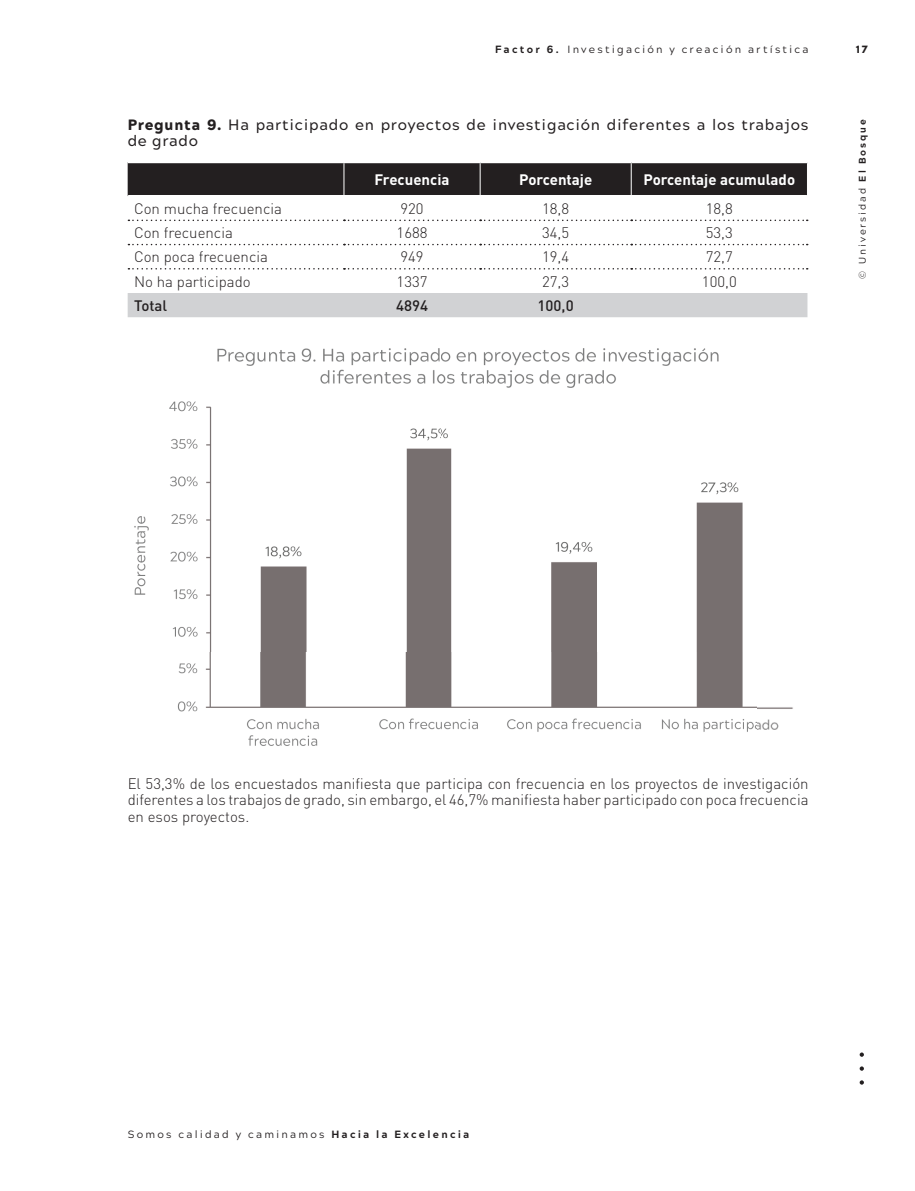
<style>
.page{position:relative;width:915px;height:1191px;background:#fff}
.page>*{position:absolute;margin:0;border:0;box-sizing:border-box;transform-origin:0 0}
.t1{font:300 15px/16.5px "DIN Pro";color:#231f20;text-align:justify}
.t2{font:500 15px/16.5px "Acherus Grotesque";letter-spacing:.05em;color:#231f20}
.t3{font:700 15px "DIN Pro";color:#fff}
.t4{font:500 15px "DIN Pro";color:#231f20}
.t5{font:10.5px "Acherus Grotesque";letter-spacing:.215em;color:#231f20}
.t6{font:900 10.5px "Acherus Grotesque";color:#231f20}
.t7{font:9.75px "Acherus Grotesque";letter-spacing:.2em;color:#231f20}
.s1{font-weight:800}
.s2{font-weight:900}
</style>
<div class="page">
<svg style="left:859px;top:1080px;width:4px;height:4px"></svg>
<svg style="left:859px;top:1066px;width:4px;height:4px"></svg>
<svg style="left:859px;top:1052px;width:4px;height:4px"></svg>
<svg style="left:128px;top:219px;width:679px;height:51px"></svg>
<div style="left:128px;top:293px;width:679px;height:24px;background:#d1d2d4"></div>
<svg style="left:128px;top:220px;width:679px;height:1px"></svg>
<svg style="left:128px;top:244px;width:679px;height:1px"></svg>
<svg style="left:128px;top:268px;width:679px;height:1px"></svg>
<svg style="left:128px;top:162px;width:679px;height:34px;background:#322e2f"></svg>
<img style="left:134px;top:348px;width:659px;height:398px">
<p class="t5" style="left:495px;top:41px;width:315px"><span class="s1">Factor 6.</span> Investigación y creación artística</p>
<p class="t6" style="left:855px;top:40px;width:14px">17</p>
<p class="t2" style="left:128px;top:116px;width:682px"><span class="s2">Pregunta 9.</span> Ha participado en proyectos de investigación diferentes a los trabajos de grado</p>
<p class="t3" style="left:374px;top:169px;width:76px">Frecuencia</p>
<p class="t3" style="left:519px;top:169px;width:75px">Porcentaje</p>
<p class="t3" style="left:643px;top:169px;width:153px">Porcentaje acumulado</p>
<p class="t1" style="left:134px;top:200px;width:149px">Con mucha frecuencia</p>
<p class="t1" style="left:400px;top:200px;width:25px">920</p>
<p class="t1" style="left:542px;top:200px;width:28px">18,8</p>
<p class="t1" style="left:705px;top:200px;width:29px">18,8</p>
<p class="t1" style="left:134px;top:224px;width:100px">Con frecuencia</p>
<p class="t1" style="left:396px;top:224px;width:32px">1688</p>
<p class="t1" style="left:542px;top:224px;width:28px">34,5</p>
<p class="t1" style="left:705px;top:224px;width:29px">53,3</p>
<p class="t1" style="left:134px;top:248px;width:135px">Con poca frecuencia</p>
<p class="t1" style="left:400px;top:248px;width:25px">949</p>
<p class="t1" style="left:542px;top:248px;width:28px">19,4</p>
<p class="t1" style="left:705px;top:248px;width:29px">72,7</p>
<p class="t1" style="left:134px;top:272px;width:118px">No ha participado</p>
<p class="t1" style="left:396px;top:272px;width:32px">1337</p>
<p class="t1" style="left:542px;top:272px;width:28px">27,3</p>
<p class="t1" style="left:701px;top:272px;width:36px">100,0</p>
<p class="t4" style="left:134px;top:295px;width:35px">Total</p>
<p class="t4" style="left:396px;top:295px;width:33px">4894</p>
<p class="t4" style="left:537px;top:295px;width:38px">100,0</p>
<p class="t7" style="left:853px;top:278px;width:161px;rotate:-90deg">© Universidad <span class="s1">El Bosque</span></p>
<p class="t1" style="left:128px;top:774px;width:682px">El 53,3% de los encuestados manifiesta que participa con frecuencia en los proyectos de investigación diferentes a los trabajos de grado, sin embargo, el 46,7% manifiesta haber participado con poca frecuencia en esos proyectos.</p>
<p class="t5" style="left:128px;top:1125px;width:343px">Somos calidad y caminamos <span class="s1">Hacia la Excelencia</span></p>
</div>
